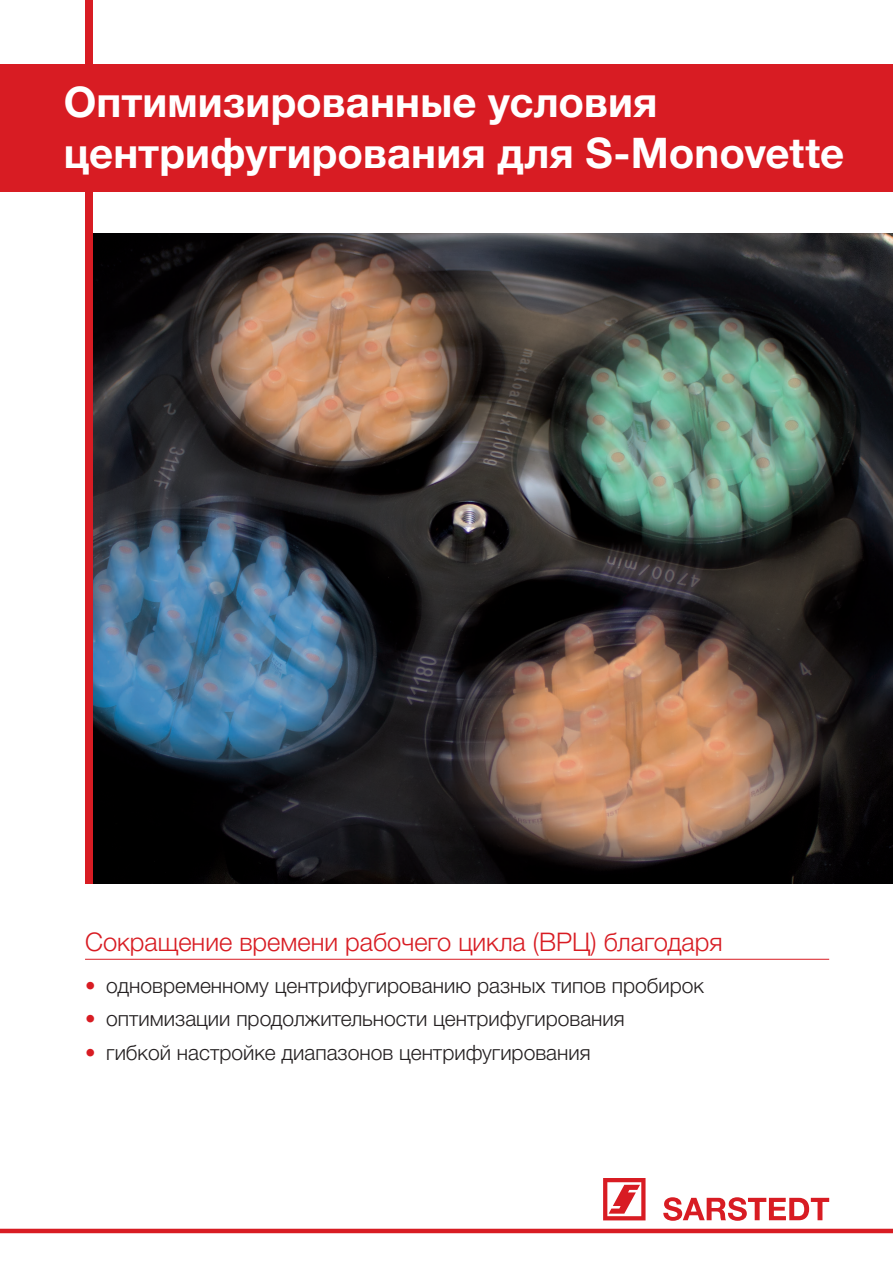
<style>
.page{position:relative;width:893px;height:1263px;background:#fff}
.page>*{position:absolute;margin:0;border:0;box-sizing:border-box;transform-origin:0 0}
.t1{font:700 42px/50.4px "Helvetica Neue LTW1 G";color:#fff}
.t2{font:300 25.5px "Helvetica Neue LTW1 G";color:#d81c23}
.t3{font:300 21px "Helvetica Neue LTW1 G";color:#231f20}
.s1{color:#d81c23}
</style>
<div class="page">
<img style="left:92px;top:234px;width:801px;height:649px">
<div style="left:85px;top:0;width:7px;height:883px;background:#d81c23"></div>
<hr style="left:85px;top:959px;width:744px;height:1px;background:#d81c23">
<div style="left:0;top:64px;width:893px;height:127px;background:#d81c23"></div>
<hr style="left:0;top:1229px;width:893px;height:4px;background:#d81c23">
<svg style="left:603px;top:1178px;width:42px;height:42px"></svg>
<svg style="left:663px;top:1197px;width:166px;height:24px"></svg>
<h1 class="t1" style="left:64px;top:77px;width:782px">Оптимизированные условия центрифугирования для S-Monovette</h1>
<p class="t2" style="left:85px;top:926px;width:639px">Сокращение времени рабочего цикла (ВРЦ) благодаря</p>
<p class="t3" style="left:85px;top:972px;width:620px"><span class="s1">•</span> одновременному центрифугированию разных типов пробирок</p>
<p class="t3" style="left:85px;top:1006px;width:541px"><span class="s1">•</span> оптимизации продолжительности центрифугирования</p>
<p class="t3" style="left:85px;top:1040px;width:507px"><span class="s1">•</span> гибкой настройке диапазонов центрифугирования</p>
</div>
